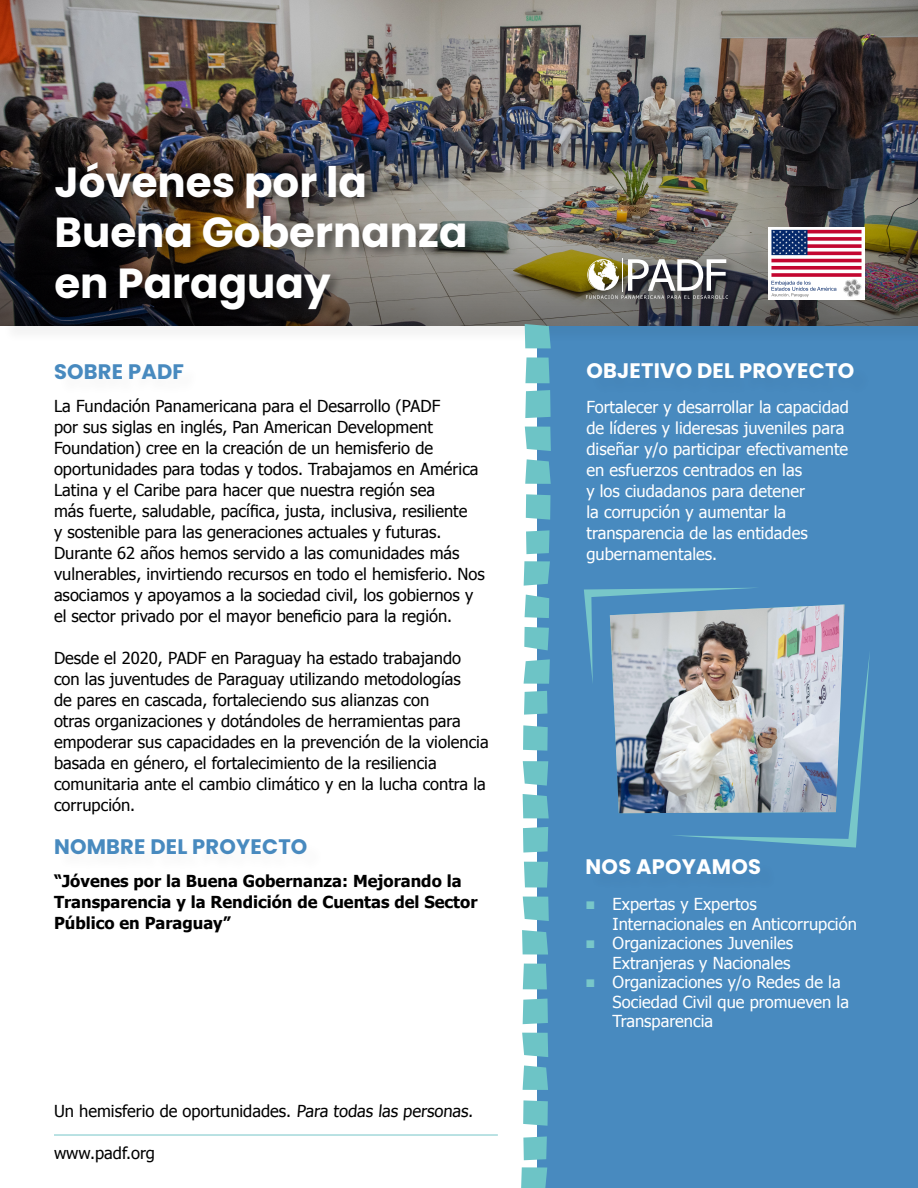
<style>
.page{position:relative;width:918px;height:1188px;background:#fff}
.page>*{position:absolute;margin:0;border:0;box-sizing:border-box;transform-origin:0 0}
.t1{font:700 42px/50.4px "Poppins";color:#fff}
.t2{font:700 21px "Poppins";letter-spacing:.01em;color:#fff}
.t3{font:700 21px "Poppins";letter-spacing:.01em;color:#488abf}
.t4{font:16.5px/21px "Tahoma";color:#000}
.t5{font:16.5px/21px "Tahoma";color:#fff}
.t6{font:700 16.5px/21px "Tahoma";color:#000}
.t7{font:4.8px "Tahoma";color:#fff}
.s1{font-family:"Arial";color:#78c7c9}
</style>
<div class="page">
<div style="left:538px;top:324px;width:380px;height:864px;background:#488abf"></div>
<div style="left:2px;top:0;width:916px;height:344px;background:#000;opacity:.05"></div>
<img style="left:0;top:0;width:918px;height:326px">
<div style="left:583px;top:256px;width:157px;height:56px;background:#000;opacity:.45"></div>
<hr style="left:623px;top:258px;width:1px;height:33px;background:#fff">
<svg style="left:586px;top:259px;width:142px;height:40px"></svg>
<img style="left:769px;top:227px;width:95px;height:73px">
<svg style="left:584px;top:588px;width:286px;height:260px"></svg>
<img style="left:610px;top:604px;width:235px;height:209px">
<div style="left:53px;top:158px;width:426px;height:163px;background:#000;opacity:.45"></div>
<svg style="left:525px;top:427px;width:26px;height:24px"></svg>
<svg style="left:523px;top:794px;width:26px;height:24px"></svg>
<svg style="left:525px;top:324px;width:26px;height:24px"></svg>
<svg style="left:523px;top:897px;width:26px;height:24px"></svg>
<svg style="left:524px;top:561px;width:26px;height:25px"></svg>
<svg style="left:524px;top:659px;width:26px;height:25px"></svg>
<svg style="left:525px;top:390px;width:26px;height:28px"></svg>
<svg style="left:523px;top:827px;width:25px;height:26px"></svg>
<svg style="left:525px;top:357px;width:25px;height:26px"></svg>
<svg style="left:524px;top:862px;width:24px;height:26px"></svg>
<svg style="left:526px;top:530px;width:24px;height:24px"></svg>
<svg style="left:524px;top:691px;width:23px;height:24px"></svg>
<svg style="left:525px;top:459px;width:26px;height:25px"></svg>
<svg style="left:523px;top:761px;width:25px;height:25px"></svg>
<svg style="left:526px;top:494px;width:24px;height:26px"></svg>
<svg style="left:523px;top:725px;width:25px;height:26px"></svg>
<svg style="left:525px;top:595px;width:24px;height:23px"></svg>
<svg style="left:524px;top:627px;width:25px;height:23px"></svg>
<svg style="left:522px;top:1033px;width:26px;height:24px"></svg>
<svg style="left:522px;top:930px;width:26px;height:25px"></svg>
<svg style="left:521px;top:1167px;width:26px;height:21px"></svg>
<svg style="left:523px;top:999px;width:25px;height:25px"></svg>
<svg style="left:523px;top:964px;width:24px;height:25px"></svg>
<svg style="left:523px;top:1136px;width:24px;height:24px"></svg>
<svg style="left:523px;top:1065px;width:25px;height:25px"></svg>
<svg style="left:523px;top:1100px;width:25px;height:26px"></svg>
<hr style="left:54px;top:1135px;width:444px;height:1px;background:#75c5c8">
<h1 class="t1" style="left:54px;top:157px;width:415px">Jóvenes por la<br>Buena Gobernanza en Paraguay</h1>
<p class="t3" style="left:54px;top:359px;width:131px">SOBRE PADF</p>
<p class="t4" style="left:54px;top:395px;width:432px">La Fundación Panamericana para el Desarrollo (PADF<br>por sus siglas en inglés, Pan American Development Foundation) cree en la creación de un hemisferio de oportunidades para todas y todos. Trabajamos en América Latina y el Caribe para hacer que nuestra región sea<br>más fuerte, saludable, pacífica, justa, inclusiva, resiliente<br>y sostenible para las generaciones actuales y futuras.<br>Durante 62 años hemos servido a las comunidades más vulnerables, invirtiendo recursos en todo el hemisferio. Nos asociamos y apoyamos a la sociedad civil, los gobiernos y el sector privado por el mayor beneficio para la región.</p>
<p class="t4" style="left:54px;top:647px;width:436px">Desde el 2020, PADF en Paraguay ha estado trabajando con las juventudes de Paraguay utilizando metodologías<br>de pares en cascada, fortaleciendo sus alianzas con<br>otras organizaciones y dotándoles de herramientas para empoderar sus capacidades en la prevención de la violencia basada en género, el fortalecimiento de la resiliencia comunitaria ante el cambio climático y en la lucha contra la corrupción.</p>
<p class="t3" style="left:54px;top:835px;width:255px">NOMBRE DEL PROYECTO</p>
<p class="t6" style="left:54px;top:870px;width:425px">“Jóvenes por la Buena Gobernanza: Mejorando la<br>Transparencia y la Rendición de Cuentas del Sector<br>Público en Paraguay”</p>
<p class="t4" style="left:54px;top:1099px;width:423px">Un hemisferio de oportunidades. Para todas las personas.</p>
<p class="t4" style="left:54px;top:1142px;width:103px">www.padf.org</p>
<p class="t7" style="left:611px;top:293px;width:4px">´</p>
<p class="t2" style="left:586px;top:359px;width:269px">OBJETIVO DEL PROYECTO</p>
<p class="t5" style="left:586px;top:395px;width:264px">Fortalecer y desarrollar la capacidad de líderes y lideresas juveniles para diseñar y/o participar efectivamente en esfuerzos centrados en las<br>y los ciudadanos para detener<br>la corrupción y aumentar la transparencia de las entidades gubernamentales.</p>
<p class="t2" style="left:586px;top:854px;width:177px">NOS APOYAMOS</p>
<p class="t5" style="left:613px;top:894px;width:246px;line-height:19.5px;text-indent:-27px"><span class="s1">■</span> Expertas y Expertos<br>Internacionales en Anticorrupción</p>
<p class="t5" style="left:586px;top:933px;width:209px;line-height:19.5px;text-align:right"><span class="s1">■</span> Organizaciones Juveniles<br>Extranjeras y Nacionales</p>
<p class="t5" style="left:613px;top:972px;width:238px;line-height:19.5px;text-indent:-27px"><span class="s1">■</span> Organizaciones y/o Redes de la<br>Sociedad Civil que promueven la<br>Transparencia</p>
</div>
